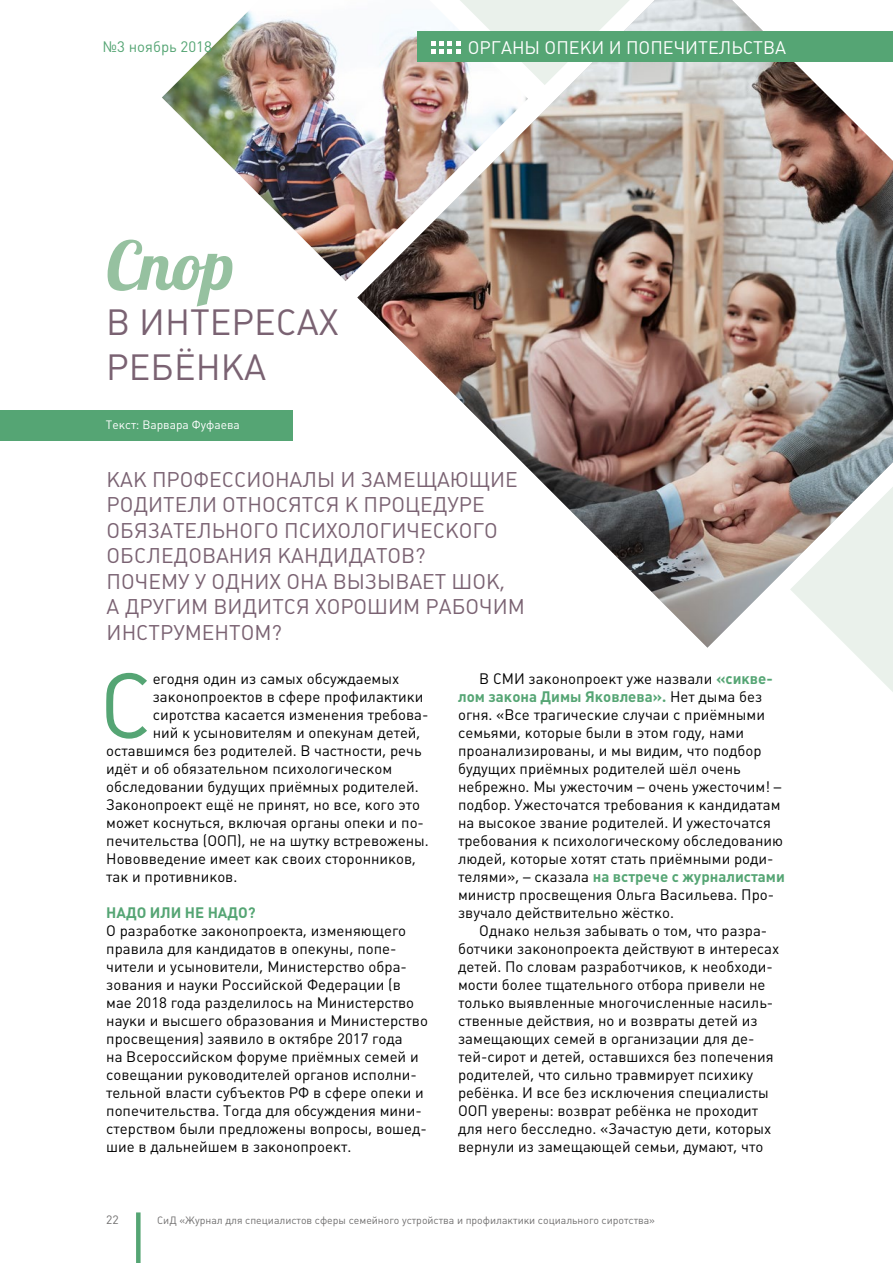
<style>
.page{position:relative;width:893px;height:1263px;background:#fff}
.page>*{position:absolute;margin:0;border:0;box-sizing:border-box;transform-origin:0 0}
.t1{font:90.9px "Plumb";color:#55a574}
.t2{font:66.9px "Lobster";color:#96c1a0}
.t3{font:36px/45px "Plumb";color:#7a6272}
.t4{font:21px/25.5px "Plumb";color:#7a6272}
.t5{font:18px "Plumb";color:#fff}
.t6{font:15px/18px "Plumb";color:#000}
.t7{font:700 15px "Plumb";color:#55a574}
.t8{font:15px "Plumb";color:#55a574}
.t9{font:12px "Plumb";color:#fff}
.t10{font:12px "Plumb";color:#706f6f}
.t11{font:10.5px "Plumb";color:#706f6f}
.s1{font-weight:700;color:#55a574}
</style>
<div class="page">
<svg style="left:849px;top:648px;width:44px;height:44px"></svg>
<img style="left:162px;top:11px;width:195px;height:270px">
<img style="left:357px;top:0;width:536px;height:648px">
<div style="left:0;top:410px;width:293px;height:30px;background:#55a574"></div>
<div style="left:136px;top:1212px;width:5px;height:51px;background:#55a574"></div>
<div style="left:417px;top:31px;width:476px;height:31px;background:#55a574"></div>
<svg style="left:431px;top:0;width:199px;height:85px"></svg>
<p class="t8" style="left:103px;top:38px;width:110px">№3 ноябрь 2018</p>
<p class="t5" style="left:468px;top:37px;width:320px">органы опеки и попечительства</p>
<h2 class="t2" style="left:106px;top:223px;width:130px">Спор</h2>
<h3 class="t3" style="left:106px;top:300px;width:234px">в интересах ребёнка</h3>
<p class="t9" style="left:106px;top:417px;width:135px">Текст: Варвара Фуфаева</p>
<h3 class="t4" style="left:107px;top:467px;width:420px">Как профессионалы и замещающие родители относятся к процедуре обязательного психологического обследования кандидатов?<br>Почему у одних она вызывает шок,<br>а другим видится хорошим рабочим инструментом?</h3>
<h1 class="t1" style="left:99px;top:654px;width:43px">С</h1>
<p class="t6" style="left:153px;top:670px;width:248px">егодня один из самых обсуждаемых</p>
<p class="t6" style="left:479px;top:670px;width:25px">В СМИ</p>
<p class="t6" style="left:458px;top:670px;width:328px;text-indent:71px">законопроект уже назвали <span class="s1">«сикве&shy;лом закона Димы Яковлева».</span> Н ет дыма без огня. «Все трагические случаи с приёмными семьями, которые были в этом году, нами проанализированы, и мы видим, что подбор будущих приёмных родителей шёл очень небрежно. М ы ужесточим – очень ужесточим! – подбор. Ужесточатся требования к кандидатам на высокое звание родителей. И ужесточатся требования к психологическому обследованию людей, которые хотят стать приёмными роди&shy;телями», – сказала <span class="s1">на встрече с журналистами </span>министр просвещения Ольга Васильева. П ро&shy;звучало действительно жёстко.</p>
<p class="t6" style="left:458px;top:922px;width:323px;text-indent:21px">Однако нельзя забывать о том, что разра&shy;ботчики законопроекта действуют в интересах детей. П о словам разработчиков, к необходи&shy;мости более тщательного отбора привели не только выявленные многочисленные насиль&shy;ственные действия, но и возвраты детей из замещающих семей в организации для де&shy;тей-сирот и детей, оставшихся без попечения родителей, что сильно травмирует психику ребёнка. И все без исключения специалисты ООП</p>
<p class="t6" style="left:153px;top:688px;width:272px">законопроектов в сфере профилактики</p>
<p class="t6" style="left:153px;top:706px;width:277px">сиротства касается изменения требова-</p>
<p class="t6" style="left:153px;top:724px;width:269px">ний к усыновителям и опекунам детей,</p>
<p class="t6" style="left:106px;top:742px;width:317px">оставшимся без родителей. В частности, речь</p>
<p class="t6" style="left:106px;top:760px;width:288px">идёт и об обязательном психологическом</p>
<p class="t6" style="left:106px;top:778px;width:314px">обследовании будущих приёмных родителей.</p>
<p class="t6" style="left:106px;top:796px;width:315px">Законопроект ещё не принят, но все, кого это</p>
<p class="t6" style="left:106px;top:814px;width:319px">может коснуться, включая органы опеки и по-</p>
<p class="t6" style="left:106px;top:832px;width:112px">печительства (ООП</p>
<p class="t6" style="left:106px;top:832px;width:324px;text-indent:131px">), не на шутку встревожены.<br>Нововведение имеет как своих сторонников, так и противников.</p>
<p class="t7" style="left:106px;top:904px;width:151px">Надо или н е надо?</p>
<p class="t6" style="left:106px;top:922px;width:323px">О разработке законопроекта, изменяющего правила для кандидатов в опекуны, попе&shy;чители и усыновители, М инистерство обра&shy;зования и науки Российской Федерации (в мае 2018 года разделилось на М инистерство науки и высшего образования и М инистерство просвещения) заявило в октябре 2017 года<br>на Всероссийском форуме приёмных семей и совещании руководителей органов исполни&shy;тельной власти субъектов РФ в сфере опеки и попечительства. Тогда для обсуждения мини&shy;стерством были предложены вопросы, вошед&shy;шие в дальнейшем в законопроект.</p>
<p class="t6" style="left:458px;top:1102px;width:315px;text-indent:34px">уверены: возврат ребёнка не проходит для него бесследно. «Зачастую дети, которых вернули из замещающей семьи, думают, что</p>
<p class="t10" style="left:106px;top:1213px;width:14px">22</p>
<p class="t11" style="left:157px;top:1214px;width:499px">СиД «Журнал для специалистов сферы семейного устройства и профилактики социального сиротства»</p>
</div>
